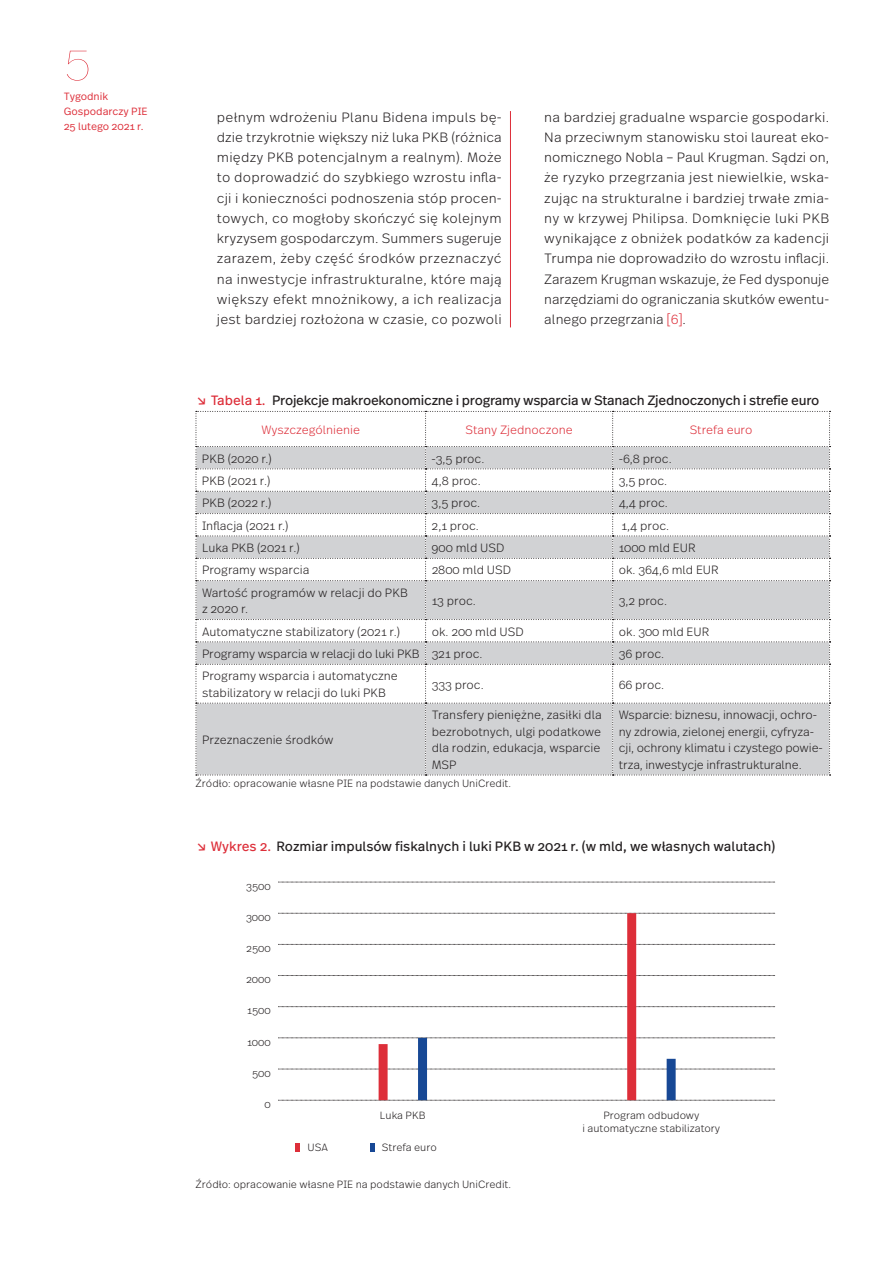
<style>
.page{position:relative;width:893px;height:1263px;background:#fff}
.page>*{position:absolute;margin:0;border:0;box-sizing:border-box;transform-origin:0 0}
.t1{font:100 52.5px "Real Text Pro";color:#dd2e39}
.t2{font:300 13.5px/20.2px "Real Text Pro";color:#231f20;text-align:justify}
.t3{font:13.5px "Real Text Pro";letter-spacing:-.02em;color:#231f20}
.t4{font:13.5px "Real Text Pro";color:#231f20}
.t5{font:300 12px/16.5px "Real Text Pro";color:#231f20}
.t6{font:300 12px "Real Text Pro";color:#dd2e39}
.t7{font:300 10.5px/12.6px "Real Text Pro";color:#231f20;text-align:center}
.t8{font:300 10.5px/15px "Real Text Pro";color:#dd2e39}
.s1{color:#dd2e39}
</style>
<div class="page">
<svg style="left:196px;top:411px;width:635px;height:365px"></svg>
<hr style="left:510px;top:111px;width:1px;height:216px;background:#dd2e39">
<svg style="left:278px;top:1100px;width:498px;height:1px"></svg>
<svg style="left:278px;top:1069px;width:497px;height:1px"></svg>
<svg style="left:278px;top:1037px;width:497px;height:1px"></svg>
<svg style="left:278px;top:1006px;width:498px;height:1px"></svg>
<svg style="left:278px;top:975px;width:498px;height:1px"></svg>
<svg style="left:278px;top:944px;width:498px;height:1px"></svg>
<svg style="left:278px;top:913px;width:498px;height:1px"></svg>
<svg style="left:278px;top:882px;width:497px;height:1px"></svg>
<div style="left:418px;top:1038px;width:9px;height:62px;background:#174895"></div>
<div style="left:667px;top:1059px;width:9px;height:41px;background:#174895"></div>
<div style="left:379px;top:1044px;width:9px;height:56px;background:#dd2e39"></div>
<div style="left:627px;top:913px;width:9px;height:187px;background:#dd2e39"></div>
<svg style="left:370px;top:1143px;width:4px;height:9px"></svg>
<svg style="left:296px;top:1143px;width:4px;height:9px"></svg>
<h1 class="t1" style="left:62px;top:24px;width:33px">5</h1>
<p class="t8" style="left:64px;top:89px;width:85px">Tygodnik<br>Gospodarczy PIE<br>25 lutego 2021 r.</p>
<p class="t2" style="left:217px;top:106px;width:286px">pełnym wdrożeniu Planu Bidena impuls bę&shy;dzie trzykrotnie większy niż luka PKB (różnica między PKB potencjalnym a realnym). Może to doprowadzić do szybkiego wzrostu infla&shy;cji i konieczności podnoszenia stóp procen&shy;towych, co mogłoby skończyć się kolejnym kryzysem gospodarczym. Summers sugeruje zarazem, żeby część środków przeznaczyć na inwestycje infrastrukturalne, które mają większy efekt mnożnikowy, a ich realizacja jest bardziej rozłożona w czasie, co pozwoli</p>
<p class="t2" style="left:544px;top:106px;width:286px">na bardziej gradualne wsparcie gospodarki.<br>Na przeciwnym stanowisku stoi laureat eko&shy;nomicznego Nobla – Paul Krugman. Sądzi on, że ryzyko przegrzania jest niewielkie, wska&shy;zując na strukturalne i bardziej trwałe zmia&shy;ny w krzywej Philipsa. Domknięcie luki PKB wynikające z obniżek podatków za kadencji Trumpa nie doprowadziło do wzrostu inflacji.<br>Zarazem Krugman wskazuje, że Fed dysponuje narzędziami do ograniczania skutków ewentu&shy;alnego przegrzania <span class="s1">[6]</span>.</p>
<p class="t3" style="left:196px;top:391px;width:625px"><span class="s1">↘ Tabela 1.</span> Projekcje makroekonomiczne i programy wsparcia w Stanach Zjednoczonych i strefie euro</p>
<p class="t6" style="left:261px;top:421px;width:100px">Wyszczególnienie</p>
<p class="t6" style="left:466px;top:421px;width:109px">Stany Zjednoczone</p>
<p class="t6" style="left:690px;top:421px;width:64px">Strefa euro</p>
<p class="t5" style="left:202px;top:449px;width:71px">PKB (2020 r.)</p>
<p class="t5" style="left:432px;top:449px;width:54px">-3,5 proc.</p>
<p class="t5" style="left:619px;top:449px;width:55px">-6,8 proc.</p>
<p class="t5" style="left:202px;top:472px;width:70px">PKB (2021 r.)</p>
<p class="t5" style="left:432px;top:472px;width:51px">4,8 proc.</p>
<p class="t5" style="left:619px;top:472px;width:50px">3,5 proc.</p>
<p class="t5" style="left:202px;top:494px;width:71px">PKB (2022 r.)</p>
<p class="t5" style="left:432px;top:494px;width:50px">3,5 proc.</p>
<p class="t5" style="left:619px;top:494px;width:51px">4,4 proc.</p>
<p class="t5" style="left:202px;top:516px;width:88px">Inflacja (2021 r.)</p>
<p class="t5" style="left:432px;top:516px;width:49px">2,1 proc.</p>
<p class="t5" style="left:621px;top:516px;width:49px">1,4 proc.</p>
<p class="t5" style="left:202px;top:539px;width:99px">Luka PKB (2021 r.)</p>
<p class="t5" style="left:432px;top:539px;width:74px">900 mld USD</p>
<p class="t5" style="left:619px;top:539px;width:78px">1000 mld EUR</p>
<p class="t5" style="left:202px;top:561px;width:109px">Programy wsparcia</p>
<p class="t5" style="left:432px;top:561px;width:81px">2800 mld USD</p>
<p class="t5" style="left:619px;top:561px;width:101px">ok. 364,6 mld EUR</p>
<p class="t5" style="left:202px;top:584px;width:207px">Wartość programów w relacji do PKB z 2020 r.</p>
<p class="t5" style="left:432px;top:592px;width:46px">13 proc.</p>
<p class="t5" style="left:619px;top:592px;width:50px">3,2 proc.</p>
<p class="t5" style="left:202px;top:622px;width:199px">Automatyczne stabilizatory (2021 r.)</p>
<p class="t5" style="left:432px;top:622px;width:94px">ok. 200 mld USD</p>
<p class="t5" style="left:619px;top:622px;width:92px">ok. 300 mld EUR</p>
<p class="t5" style="left:202px;top:645px;width:282px">Programy wsparcia w relacji do luki PKB 321 proc.</p>
<p class="t5" style="left:619px;top:645px;width:47px">36 proc.</p>
<p class="t5" style="left:202px;top:667px;width:197px">Programy wsparcia i automatyczne stabilizatory w relacji do luki PKB</p>
<p class="t5" style="left:432px;top:675px;width:53px">333 proc.</p>
<p class="t5" style="left:619px;top:675px;width:47px">66 proc.</p>
<p class="t5" style="left:202px;top:731px;width:133px">Przeznaczenie środków</p>
<p class="t5" style="left:432px;top:706px;width:172px;text-align:justify">Transfery pieniężne, zasiłki dla bezrobotnych, ulgi podatkowe dla rodzin, edukacja, wsparcie MSP</p>
<p class="t5" style="left:619px;top:706px;width:206px">Wsparcie: biznesu, innowacji, ochro&shy;ny zdrowia, zielonej energii, cyfryza&shy;cji, ochrony klimatu i czystego powie&shy;trza, inwestycje infrastrukturalne.</p>
<p class="t7" style="left:196px;top:777px;width:317px">Źródło: opracowanie własne PIE na podstawie danych UniCredit.</p>
<p class="t4" style="left:196px;top:836px;width:581px"><span class="s1">↘ Wykres 2.</span> Rozmiar impulsów fiskalnych i luki PKB w 2021 r. (w mld, we własnych walutach)</p>
<p class="t7" style="left:246px;top:879px;width:26px">3500</p>
<p class="t7" style="left:246px;top:910px;width:26px">3000</p>
<p class="t7" style="left:246px;top:941px;width:26px">2500</p>
<p class="t7" style="left:246px;top:973px;width:26px">2000</p>
<p class="t7" style="left:247px;top:1004px;width:25px">1500</p>
<p class="t7" style="left:247px;top:1035px;width:25px">1000</p>
<p class="t7" style="left:252px;top:1066px;width:20px">500</p>
<p class="t7" style="left:264px;top:1097px;width:8px">0</p>
<p class="t7" style="left:380px;top:1108px;width:47px">Luka PKB</p>
<p class="t7" style="left:307px;top:1141px;width:22px">USA</p>
<p class="t7" style="left:382px;top:1141px;width:56px">Strefa euro</p>
<p class="t7" style="left:196px;top:1178px;width:317px">Źródło: opracowanie własne PIE na podstawie danych UniCredit.</p>
<p class="t7" style="left:583px;top:1108px;width:139px">Program odbudowy<br>i automatyczne stabilizatory</p>
</div>
